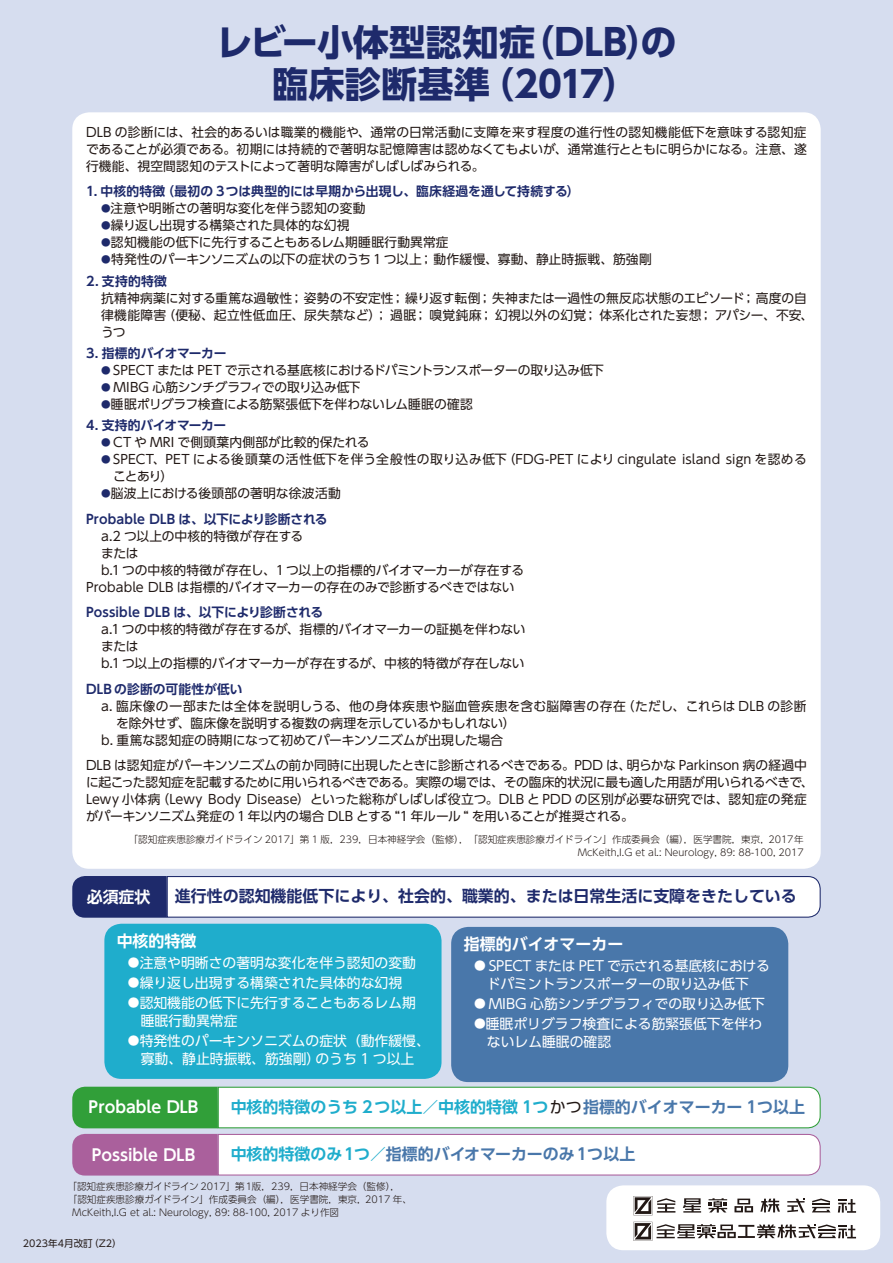
<style>
.page{position:relative;width:893px;height:1263px;background:#d6ddef}
.page>*{position:absolute;margin:0;border:0;box-sizing:border-box;transform-origin:0 0}
.t1{font:700 36.15px/41.4px "UD Shin Go Pr 6 N";color:#1e2a6b;text-align:center}
.t2{font:700 15.9px "UD Shin Go Pr 6 N De";color:#fff}
.t3{font:700 15.9px "UD Shin Go Pr 6 N De";color:#1e2a6b}
.t4{font:700 15.9px "UD Shin Go Pr 6 N De";color:#1fadcc}
.t5{font:700 15.9px "UD Shin Go Pr 6 N De";color:#4977aa}
.t6{font:13.8px/18.1px "UD Shin Go Pr 6 N";color:#fff}
.t7{font:13.8px/18.1px "UD Shin Go Pr 6 N";letter-spacing:-.02em;color:#fff}
.t8{font:12.75px/17px "UD Shin Go Pr 6 N";color:#221815}
.t9{font:700 12.75px "UD Shin Go Pr 6 N De";letter-spacing:.005em;color:#1e2a6b}
.t10{font:12.75px "UD Shin Go Pr 6 N";letter-spacing:.03em;color:#221815}
.t11{font:12.75px "UD Shin Go Pr 6 N";letter-spacing:-.025em;color:#221815}
.t12{font:700 12.75px "UD Shin Go Pr 6 N De";letter-spacing:-.025em;color:#1e2a6b}
.t13{font:12.75px "UD Shin Go Pr 6 N";letter-spacing:-.02em;color:#221815}
.t14{font:300 9.6px/12.8px "UD Shin Go Pr 6 N";color:#221815;text-align:right}
.t15{font:9.6px "UD Shin Go Pr 6 N";color:#221815}
.s1{font-size:9.6px;color:#1e2a6b}
.s2{font-size:11.7px}
.s3{font-family:"UD Shin Go Pr 6 N";font-weight:400;color:#221815}
.s4{color:#4977aa}
.s5{color:#1fadcc}
</style>
<div class="page">
<svg style="left:72px;top:876px;width:749px;height:42px;background:#d8dae5"></svg>
<svg style="left:72px;top:1086px;width:749px;height:90px;background:#dbe0dd"></svg>
<div style="left:72px;top:112px;width:749px;height:757px;background:#fff;border-radius:17px"></div>
<div style="left:104px;top:924px;width:337px;height:155px;background:#1fadcc;border-radius:17px"></div>
<div style="left:451px;top:927px;width:337px;height:155px;background:#4977aa;border-radius:17px"></div>
<div style="left:606px;top:1185px;width:274px;height:65px;background:#fff;border-radius:17px"></div>
<svg style="left:633px;top:1222px;width:223px;height:19px"></svg>
<svg style="left:633px;top:1196px;width:42px;height:19px"></svg>
<svg style="left:838px;top:1199px;width:18px;height:14px"></svg>
<svg style="left:812px;top:1198px;width:18px;height:14px"></svg>
<svg style="left:787px;top:1199px;width:17px;height:13px"></svg>
<svg style="left:760px;top:1198px;width:20px;height:14px"></svg>
<svg style="left:683px;top:1198px;width:18px;height:14px"></svg>
<svg style="left:708px;top:1198px;width:19px;height:14px"></svg>
<svg style="left:734px;top:1198px;width:19px;height:14px"></svg>
<h1 class="t1" style="left:216px;top:21px;width:462px">レビー小体型認知症（DLB）の臨床診断基準（2017）</h1>
<p class="t8" style="left:86px;top:123px;width:722px;text-align:justify">DLB の診断には、社会的あるいは職業的機能や、通常の日常活動に支障を来す程度の進行性の認知機能低下を意味する認知症であることが必須である。初期には持続的で著明な記憶障害は認めなくてもよいが、通常進行とともに明らかになる。注意、遂行機能、視空間認知のテストによって著明な障害がしばしばみられる。</p>
<p class="t9" style="left:86px;top:181px;width:495px">1. 中核的特徴（最初の 3つは典型的には早期から出現し、臨床経過を通して持続する）</p>
<p class="t8" style="left:101px;top:200px;width:266px"><span class="s1">●</span>注意や明晰さの著明な変化を伴う認知の変動</p>
<p class="t8" style="left:101px;top:217px;width:250px"><span class="s1">●</span>繰り返し出現する構築された具体的な幻視</p>
<p class="t8" style="left:101px;top:234px;width:349px"><span class="s1">●</span>認知機能の低下に先行することもあるレム期睡眠行動異常症</p>
<p class="t8" style="left:101px;top:251px;width:552px"><span class="s1">●</span>特発性のパーキンソニズムの以下の症状のうち 1つ以上；動作緩慢、寡動、静止時振戦、筋強剛</p>
<p class="t9" style="left:86px;top:270px;width:82px">2. 支持的特徴</p>
<p class="t8" style="left:101px;top:289px;width:714px">抗精神病薬に対する重篤な過敏性；姿勢の不安定性；繰り返す転倒；失神または一過性の無反応状態のエピソード；高度の自律機能障害（便秘、起立性低血圧、尿失禁など）；過眠；嗅覚鈍麻；幻視以外の幻覚；体系化された妄想；アパシー、不安、うつ</p>
<p class="t12" style="left:86px;top:343px;width:142px">3. 指標的バイオマーカー</p>
<p class="t11" style="left:101px;top:360px;width:504px"><span class="s1">●</span> SPECT または PET で示される基底核におけるドパミントランスポーターの取り込み低下</p>
<p class="t13" style="left:101px;top:377px;width:261px"><span class="s1">●</span> MIBG 心筋シンチグラフィでの取り込み低下</p>
<p class="t8" style="left:101px;top:395px;width:373px"><span class="s1">●</span>睡眠ポリグラフ検査による筋緊張低下を伴わないレム睡眠の確認</p>
<p class="t12" style="left:86px;top:415px;width:142px">4. 支持的バイオマーカー</p>
<p class="t8" style="left:101px;top:433px;width:270px"><span class="s1">●</span> CT や MRI で側頭葉内側部が比較的保たれる</p>
<p class="t8" style="left:113px;top:450px;width:695px;text-indent:-12px"><span class="s1">●</span> SPECT、PET による後頭葉の活性低下を伴う全般性の取り込み低下（FDG-PET により cingulate island sign を認めることあり）</p>
<p class="t8" style="left:101px;top:484px;width:241px"><span class="s1">●</span>脳波上における後頭部の著明な徐波活動</p>
<p class="t9" style="left:86px;top:508px;width:243px">Probable DLB は、以下により診断される</p>
<p class="t8" style="left:101px;top:527px;width:204px">a.2 つ以上の中核的特徴が存在する</p>
<p class="t8" style="left:101px;top:544px;width:39px">または</p>
<p class="t8" style="left:101px;top:561px;width:425px">b.1つの中核的特徴が存在し、1つ以上の指標的バイオマーカーが存在する</p>
<p class="t8" style="left:86px;top:578px;width:430px">Probable DLB は指標的バイオマーカーの存在のみで診断するべきではない</p>
<p class="t9" style="left:86px;top:602px;width:239px">Possible DLB は、以下により診断される</p>
<p class="t8" style="left:101px;top:620px;width:426px">a.1つの中核的特徴が存在するが、指標的バイオマーカーの証拠を伴わないまたは<br>b.1 つ以上の指標的バイオマーカーが存在するが、中核的特徴が存在しない</p>
<p class="t9" style="left:86px;top:678px;width:158px">DLB の診断の可能性が低い</p>
<p class="t10" style="left:101px;top:695px;width:707px">a. 臨床像の一部または全体を説明しうる、他の身体疾患や脳血管疾患を含む脳障害の存在（ただし、これらは DLB の診断</p>
<p class="t8" style="left:116px;top:714px;width:401px">を除外せず、臨床像を説明する複数の病理を示しているかもしれない）</p>
<p class="t8" style="left:101px;top:731px;width:404px">b. 重篤な認知症の時期になって初めてパーキンソニズムが出現した場合</p>
<p class="t8" style="left:86px;top:756px;width:729px">DLB は認知症がパーキンソニズムの前か同時に出現したときに診断されるべきである。PDD は、明らかな Parkinson 病の経過中に起こった認知症を記載するために用いられるべきである。実際の場では、その臨床的状況に最も適した用語が用いられるべきで、Lewy 小体病（Lewy Body Disease）といった総称がしばしば役立つ。DLB と PDD の区別が必要な研究では、認知症の発症がパーキンソニズム発症の 1 年以内の場合 DLB とする “1 年ルール “ を用いることが推奨される。</p>
<p class="t14" style="left:129px;top:833px;width:677px">「認知症疾患診療ガイドライン 2017」第 1 版，239，日本神経学会（監修），「認知症疾患診療ガイドライン」作成委員会（編），医学書院，東京，2017年<br>McKeith,I.G et al.: Neurology, 89: 88-100, 2017</p>
<p class="t2" style="left:87px;top:884px;width:65px">必須症状</p>
<p class="t3" style="left:175px;top:883px;width:623px">進行性の認知機能低下により、社会的、職業的、または日常生活に支障をきたしている</p>
<p class="t2" style="left:117px;top:928px;width:81px">中核的特徴</p>
<p class="t2" style="left:464px;top:931px;width:161px">指標的バイオマーカー</p>
<p class="t6" style="left:128px;top:953px;width:290px"><span class="s2">●</span>注意や明晰さの著明な変化を伴う認知の変動</p>
<p class="t6" style="left:128px;top:973px;width:276px"><span class="s2">●</span>繰り返し出現する構築された具体的な幻視</p>
<p class="t6" style="left:141px;top:993px;width:277px;text-indent:-13px"><span class="s2">●</span>認知機能の低下に先行することもあるレム期睡眠行動異常症</p>
<p class="t6" style="left:128px;top:1031px;width:303px;text-align:center"><span class="s2">●</span>特発性のパーキンソニズムの症状（動作緩慢、寡動、静止時振戦、筋強剛）のうち 1 つ以上</p>
<p class="t7" style="left:487px;top:956px;width:285px;text-indent:-13px"><span class="s2">●</span> SPECT または PET で示される基底核におけるドパミントランスポーターの取り込み低下</p>
<p class="t6" style="left:474px;top:994px;width:292px"><span class="s2">●</span> MIBG 心筋シンチグラフィでの取り込み低下</p>
<p class="t6" style="left:487px;top:1014px;width:277px;text-indent:-13px"><span class="s2">●</span>睡眠ポリグラフ検査による筋緊張低下を伴わないレム睡眠の確認</p>
<p class="t2" style="left:89px;top:1094px;width:111px">Probable DLB</p>
<p class="t2" style="left:92px;top:1142px;width:105px">Possible DLB</p>
<p class="t4" style="left:231px;top:1094px;width:576px">中核的特徴のうち 2つ以上／中核的特徴 1つ<span class="s3">かつ</span><span class="s4">指標的バイオマーカー 1つ以上</span></p>
<p class="t5" style="left:231px;top:1141px;width:406px"><span class="s5">中核的特徴のみ1つ／</span>指標的バイオマーカーのみ1つ以上</p>
<p class="t14" style="left:68px;top:1180px;width:334px">「認知症疾患診療ガイドライン 2017」第1版，239，日本神経学会（監修），</p>
<p class="t14" style="left:68px;top:1193px;width:346px">「認知症疾患診療ガイドライン」作成委員会（編），医学書院，東京，2017 年、</p>
<p class="t14" style="left:72px;top:1205px;width:268px">McKeith,I.G et al.: Neurology, 89: 88-100, 2017 より作図</p>
<p class="t15" style="left:23px;top:1236px;width:100px">2023年4月改訂（Z2）</p>
</div>
